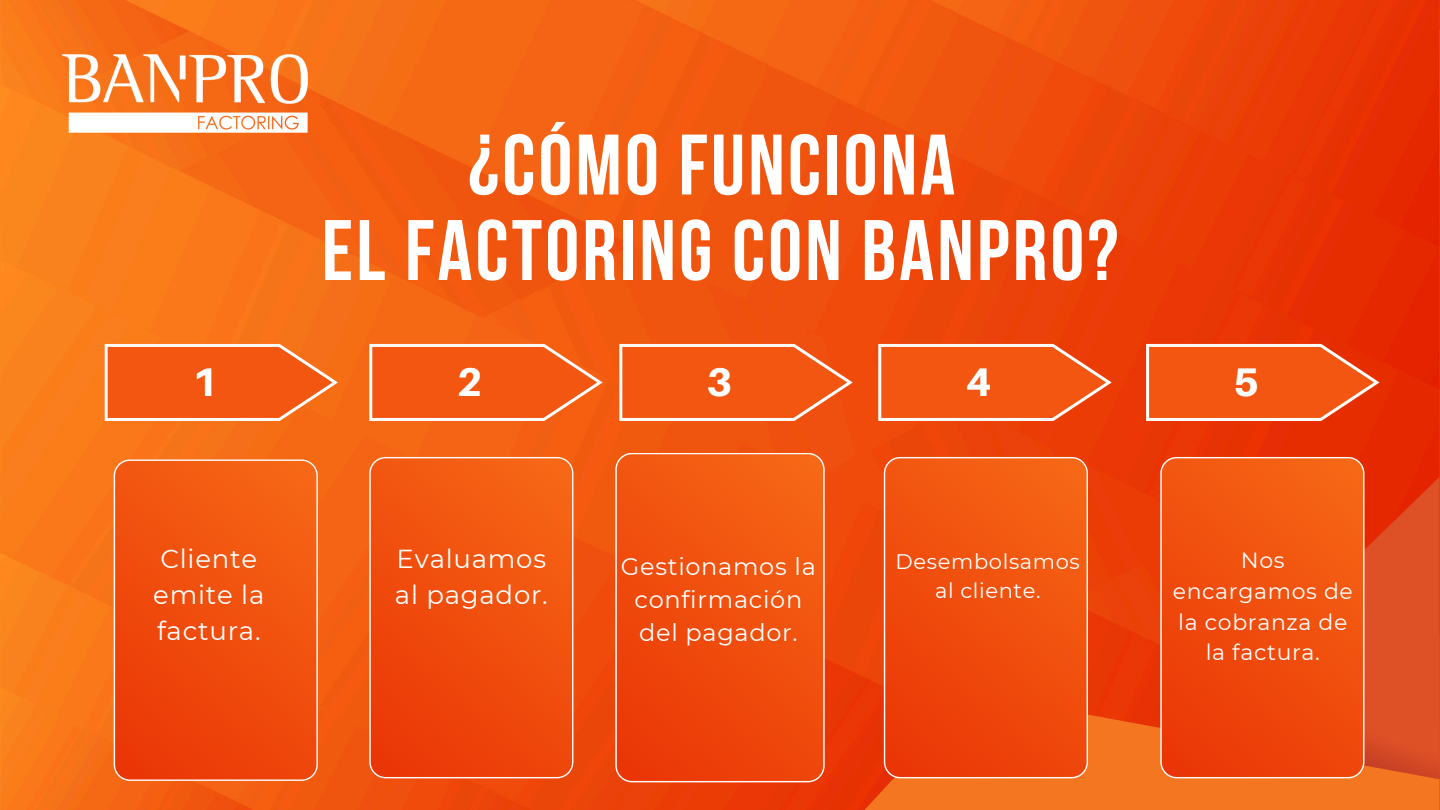
<style>
.page{position:relative;width:1440px;height:810px;background:#fff}
.page>*{position:absolute;margin:0;border:0;box-sizing:border-box;transform-origin:0 0}
.t1{font:700 85.6px/85.5px "Bebas Neue";letter-spacing:.035em;color:#fff;text-align:center}
.t2{font:800 40px "Aileron";color:#fff}
.t3{font:26px/36px "Montserrat";letter-spacing:.03em;color:#fff}
.t4{font:24px/33px "Montserrat";letter-spacing:.03em;color:#fff;text-align:center}
.t5{font:22px/30.8px "Montserrat";letter-spacing:.03em;color:#fff;text-align:center}
.t6{font:21px "Montserrat";letter-spacing:.03em;color:#fff}
</style>
<div class="page">
<img style="left:0;top:0;width:1440px;height:810px">
<svg style="left:1133px;top:477px;width:307px;height:216px;fill:#de5026"></svg>
<svg style="left:754px;top:693px;width:686px;height:117px;fill:#f47621"></svg>
<svg style="left:1178px;top:662px;width:262px;height:117px"></svg>
<svg style="left:114px;top:459px;width:204px;height:322px;fill:#f04f0e"></svg>
<svg style="left:369px;top:457px;width:204px;height:321px;fill:#f04f0e"></svg>
<svg style="left:615px;top:453px;width:210px;height:329px;fill:#f04f0e"></svg>
<svg style="left:884px;top:457px;width:204px;height:321px;fill:#f04f0e"></svg>
<svg style="left:1160px;top:457px;width:204px;height:321px;fill:#f04f0e"></svg>
<img style="left:39px;top:30px;width:292px;height:126px">
<svg style="left:105px;top:344px;width:233px;height:77px"></svg>
<svg style="left:369px;top:344px;width:234px;height:77px"></svg>
<svg style="left:619px;top:344px;width:234px;height:77px"></svg>
<svg style="left:878px;top:344px;width:234px;height:77px"></svg>
<svg style="left:1146px;top:344px;width:234px;height:77px"></svg>
<p class="t1" style="left:322px;top:130px;width:798px">¿CÓMO FUNCIONA<br>EL FACTORING CON BANPRO?</p>
<h1 class="t2" style="left:192px;top:358px;width:27px">1</h1>
<p class="t2" style="left:457px;top:358px;width:27px">2</p>
<p class="t2" style="left:707px;top:358px;width:27px">3</p>
<p class="t2" style="left:966px;top:358px;width:27px">4</p>
<p class="t2" style="left:1234px;top:358px;width:27px">5</p>
<p class="t3" style="left:153px;top:541px;width:113px">Cliente emite la factura.</p>
<p class="t3" style="left:395px;top:541px;width:154px">Evaluamos al pagador.</p>
<h2 class="t4" style="left:621px;top:550px;width:196px">Gestionamos la confirmación del pagador.</h2>
<p class="t5" style="left:1173px;top:545px;width:182px">Nos encargamos de la cobranza de la factura.</p>
<h2 class="t6" style="left:896px;top:549px;width:186px">Desembolsamos</h2>
<p class="t6" style="left:935px;top:578px;width:107px">al cliente.</p>
</div>
